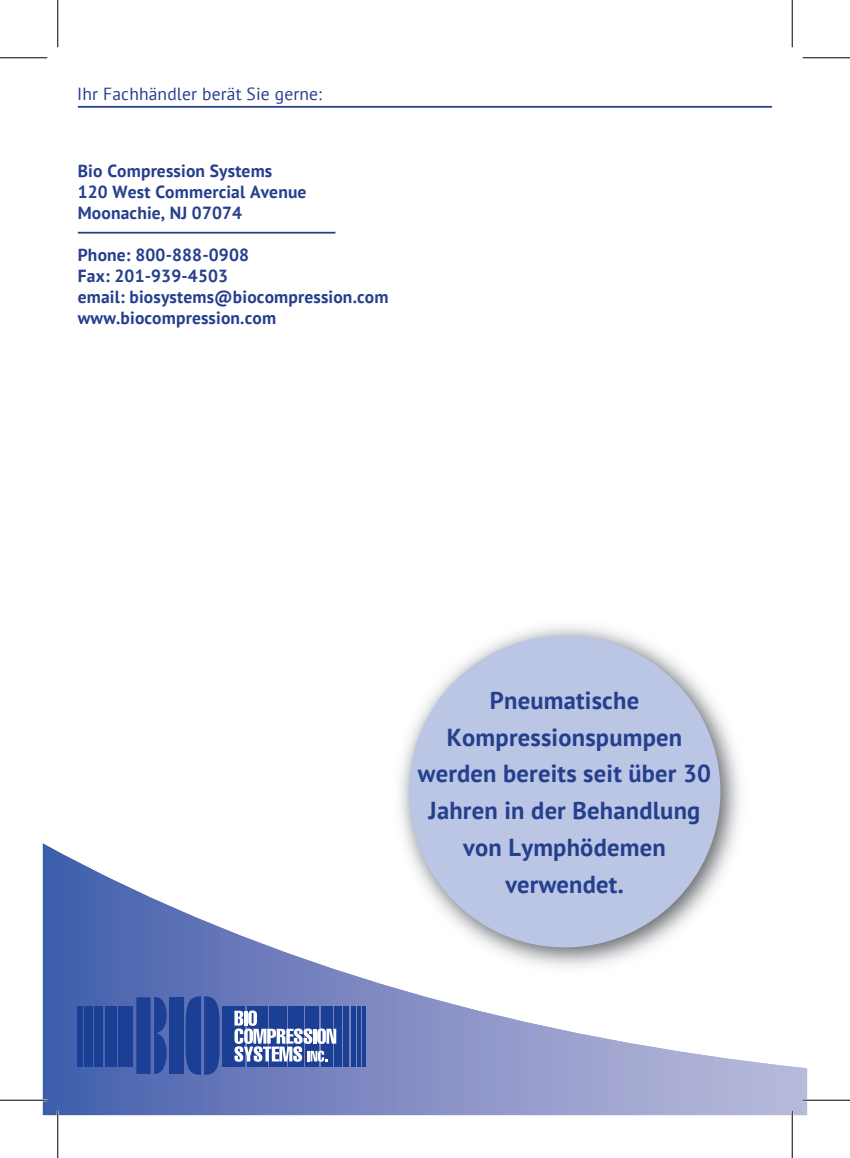
<style>
.page{position:relative;width:850px;height:1158px;background:#fff}
.page>*{position:absolute;margin:0;border:0;box-sizing:border-box;transform-origin:0 0}
.t1{font:700 24.5px/36.8px "PT Sans";letter-spacing:.01em;color:#253f8e;text-align:center}
.t2{font:700 17.5px/21px "PT Sans";letter-spacing:.01em;color:#253f8e}
.t3{font:17.5px "PT Sans";letter-spacing:.01em;color:#253f8e}
</style>
<div class="page">
<svg style="left:43px;top:843px;width:764px;height:271px"></svg>
<div style="left:77px;top:1005px;width:5px;height:61px;background:#1b3f94"></div>
<div style="left:84px;top:1005px;width:8px;height:61px;background:#1b3f94"></div>
<div style="left:94px;top:1005px;width:9px;height:61px;background:#1b3f94"></div>
<div style="left:105px;top:1005px;width:12px;height:61px;background:#1b3f94"></div>
<div style="left:118px;top:1005px;width:15px;height:61px;background:#1b3f94"></div>
<div style="left:223px;top:1005px;width:22px;height:61px;background:#1b3f94"></div>
<div style="left:247px;top:1005px;width:20px;height:61px;background:#1b3f94"></div>
<div style="left:269px;top:1005px;width:17px;height:61px;background:#1b3f94"></div>
<div style="left:343px;top:1005px;width:6px;height:61px;background:#1b3f94"></div>
<hr style="left:351px;top:1005px;width:4px;height:61px;background:#1b3f94">
<hr style="left:362px;top:1005px;width:3px;height:61px;background:#1b3f94">
<hr style="left:357px;top:1005px;width:3px;height:61px;background:#1b3f94">
<div style="left:334px;top:1005px;width:8px;height:61px;background:#1b3f94"></div>
<div style="left:321px;top:1005px;width:11px;height:61px;background:#1b3f94"></div>
<div style="left:306px;top:1005px;width:13px;height:61px;background:#1b3f94"></div>
<div style="left:288px;top:1005px;width:16px;height:61px;background:#1b3f94"></div>
<svg style="left:136px;top:997px;width:31px;height:76px;background:#27489a"></svg>
<div style="left:169px;top:997px;width:14px;height:76px;background:#1b3f94"></div>
<svg style="left:186px;top:996px;width:33px;height:78px;background:#254799"></svg>
<svg style="left:234px;top:1010px;width:102px;height:51px"></svg>
<img style="left:387px;top:625px;width:364px;height:353px">
<div style="left:409px;top:635px;width:311px;height:312px;background:#bac6e4;border-radius:50%"></div>
<hr style="left:78px;top:106px;width:694px;height:2px;background:#253f8e">
<hr style="left:0;top:1098px;width:47px;height:3px;background:#fff">
<hr style="left:802px;top:1098px;width:48px;height:3px;background:#fff">
<hr style="left:57px;top:1110px;width:2px;height:47px;background:#fff">
<hr style="left:791px;top:1110px;width:2px;height:47px;background:#fff">
<hr style="left:0;top:57px;width:47px;height:1px;background:#000">
<hr style="left:802px;top:57px;width:48px;height:1px;background:#000">
<hr style="left:0;top:1099px;width:47px;height:1px;background:#000">
<hr style="left:802px;top:1099px;width:48px;height:1px;background:#000">
<hr style="left:57px;top:0;width:1px;height:47px;background:#000">
<hr style="left:57px;top:1110px;width:1px;height:47px;background:#000">
<hr style="left:792px;top:0;width:1px;height:47px;background:#000">
<hr style="left:792px;top:1110px;width:1px;height:47px;background:#000">
<hr style="left:78px;top:232px;width:257px;height:1px;background:#253f8e">
<p class="t3" style="left:77px;top:82px;width:246px">Ihr Fachhändler berät Sie gerne:</p>
<p class="t2" style="left:78px;top:160px;width:230px">Bio Compression Systems<br>120 West Commercial Avenue<br>Moonachie, NJ 07074</p>
<p class="t2" style="left:78px;top:244px;width:312px">Phone: 800-888-0908<br>Fax: 201-939-4503<br>email: biosystems@biocompression.com www.biocompression.com</p>
<h1 class="t1" style="left:418px;top:681px;width:295px">Pneumatische<br>Kompressionspumpen werden bereits seit über 30<br>Jahren in der Behandlung von Lymphödemen verwendet.</h1>
</div>
